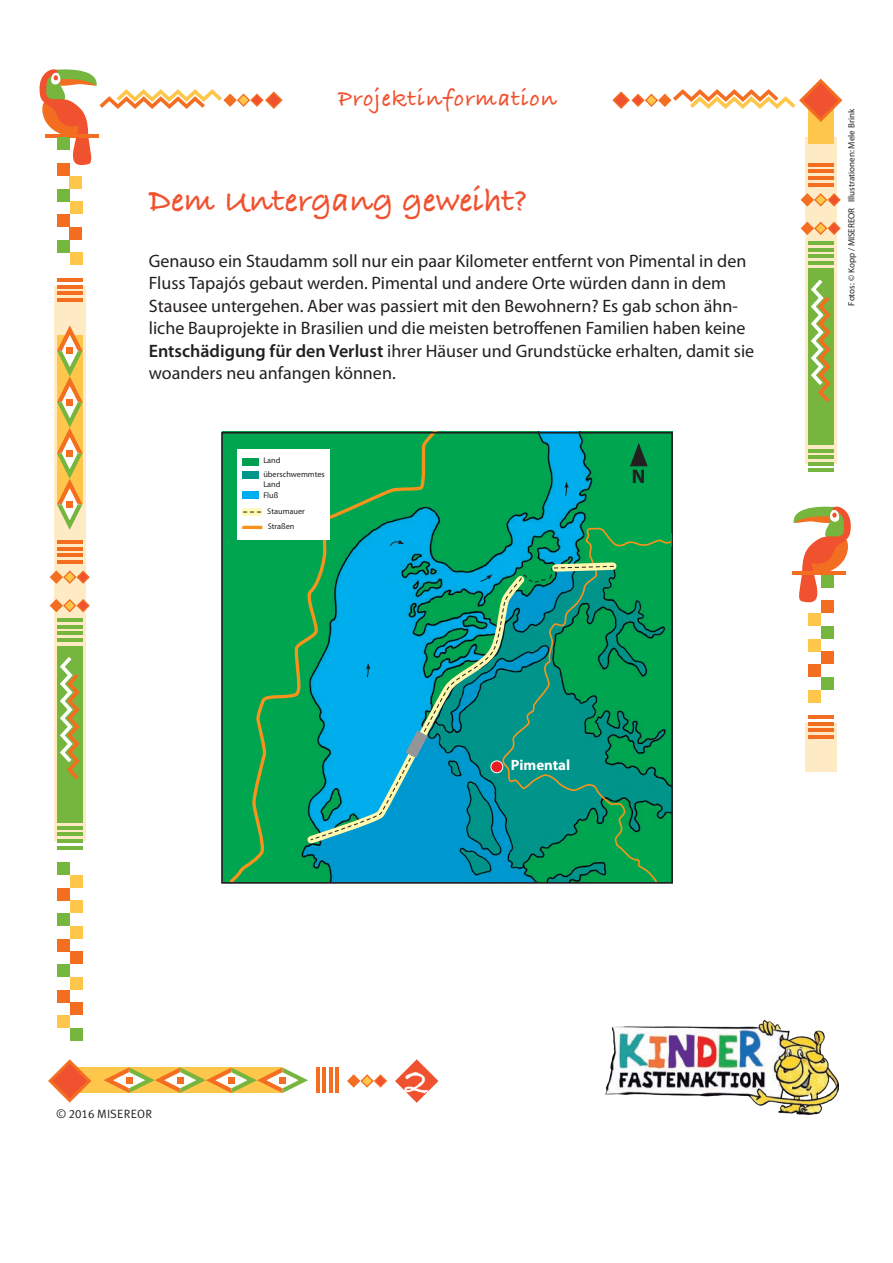
<style>
.page{position:relative;width:893px;height:1263px;background:#fff}
.page>*{position:absolute;margin:0;border:0;box-sizing:border-box;transform-origin:0 0}
.t1{font:38.25px "Bradley Hand ITCTT Bold";color:#fff}
.t2{font:34.5px "Bradley Hand ITCTT Bold";color:#f0512f}
.t3{font:24px "Bradley Hand ITCTT Bold";letter-spacing:.04em;color:#f0512f}
.t4{font:700 19.8px "Myriad Pro";color:#231f20}
.t5{font:18px/22.5px "Myriad Pro";color:#231f20}
.t6{font:700 14.85px "Myriad Pro";color:#fff}
.t7{font:12px "Meta Plus Normal";letter-spacing:.015em;color:#231f20}
.t8{font:9px "Myriad Pro";color:#231f20}
.t9{font:8.25px/14.2px "Myriad Pro";color:#231f20}
.s1{font-weight:600}
.s2{font-family:"Meta Plus Normal Caps"}
</style>
<div class="page">
<div style="left:54px;top:286px;width:31px;height:555px;background:#feebc6"></div>
<div style="left:57px;top:646px;width:25px;height:176px;background:#76b53e"></div>
<svg style="left:60px;top:657px;width:20px;height:123px"></svg>
<hr style="left:57px;top:540px;width:25px;height:4px;background:#f36e21">
<hr style="left:57px;top:547px;width:25px;height:3px;background:#f36e21">
<hr style="left:57px;top:553px;width:25px;height:4px;background:#f36e21">
<hr style="left:57px;top:560px;width:25px;height:4px;background:#f36e21">
<hr style="left:57px;top:618px;width:25px;height:4px;background:#76b53e">
<hr style="left:57px;top:625px;width:25px;height:4px;background:#76b53e">
<hr style="left:57px;top:632px;width:25px;height:3px;background:#76b53e">
<hr style="left:57px;top:638px;width:25px;height:4px;background:#76b53e">
<hr style="left:57px;top:826px;width:25px;height:4px;background:#76b53e">
<hr style="left:57px;top:832px;width:25px;height:4px;background:#76b53e">
<hr style="left:57px;top:839px;width:25px;height:4px;background:#76b53e">
<hr style="left:57px;top:846px;width:25px;height:3px;background:#76b53e">
<svg style="left:49px;top:569px;width:41px;height:16px"></svg>
<svg style="left:49px;top:598px;width:41px;height:15px"></svg>
<svg style="left:347px;top:1074px;width:40px;height:14px"></svg>
<div style="left:57px;top:163px;width:13px;height:13px;background:#f36e21"></div>
<div style="left:57px;top:189px;width:13px;height:12px;background:#76b53e"></div>
<div style="left:57px;top:214px;width:13px;height:13px;background:#f36e21"></div>
<div style="left:57px;top:240px;width:13px;height:12px;background:#76b53e"></div>
<div style="left:70px;top:176px;width:12px;height:13px;background:#fec64a"></div>
<div style="left:70px;top:201px;width:12px;height:13px;background:#fec64a"></div>
<div style="left:70px;top:227px;width:12px;height:13px;background:#f36e21"></div>
<div style="left:70px;top:252px;width:12px;height:13px;background:#fec64a"></div>
<hr style="left:57px;top:278px;width:25px;height:4px;background:#f36e21">
<hr style="left:57px;top:285px;width:25px;height:3px;background:#f36e21">
<hr style="left:57px;top:291px;width:25px;height:4px;background:#f36e21">
<hr style="left:57px;top:298px;width:25px;height:3px;background:#f36e21">
<div style="left:805px;top:138px;width:31px;height:326px;background:#feebc6"></div>
<div style="left:808px;top:91px;width:25px;height:53px;background:#fec64a"></div>
<div style="left:808px;top:269px;width:25px;height:176px;background:#76b53e"></div>
<svg style="left:811px;top:279px;width:20px;height:123px"></svg>
<hr style="left:808px;top:163px;width:25px;height:4px;background:#f36e21">
<hr style="left:808px;top:170px;width:25px;height:3px;background:#f36e21">
<hr style="left:808px;top:176px;width:25px;height:4px;background:#f36e21">
<hr style="left:808px;top:183px;width:25px;height:3px;background:#f36e21">
<hr style="left:808px;top:241px;width:25px;height:4px;background:#76b53e">
<hr style="left:808px;top:248px;width:25px;height:3px;background:#76b53e">
<hr style="left:808px;top:254px;width:25px;height:4px;background:#76b53e">
<hr style="left:808px;top:261px;width:25px;height:3px;background:#76b53e">
<hr style="left:808px;top:449px;width:25px;height:3px;background:#76b53e">
<hr style="left:808px;top:455px;width:25px;height:4px;background:#76b53e">
<hr style="left:808px;top:462px;width:25px;height:3px;background:#76b53e">
<hr style="left:808px;top:468px;width:25px;height:4px;background:#76b53e">
<svg style="left:800px;top:192px;width:41px;height:15px"></svg>
<svg style="left:800px;top:221px;width:41px;height:15px"></svg>
<svg style="left:39px;top:69px;width:244px;height:96px"></svg>
<div style="left:69px;top:1067px;width:213px;height:26px;background:#fec64a"></div>
<svg style="left:793px;top:506px;width:58px;height:97px"></svg>
<hr style="left:792px;top:571px;width:53px;height:4px;background:#f36e21">
<div style="left:821px;top:575px;width:12px;height:13px;background:#76b53e"></div>
<div style="left:821px;top:600px;width:12px;height:13px;background:#f36e21"></div>
<div style="left:821px;top:626px;width:12px;height:13px;background:#76b53e"></div>
<div style="left:821px;top:651px;width:12px;height:13px;background:#f36e21"></div>
<div style="left:821px;top:677px;width:12px;height:13px;background:#76b53e"></div>
<div style="left:808px;top:613px;width:13px;height:13px;background:#fec64a"></div>
<div style="left:808px;top:639px;width:13px;height:12px;background:#fec64a"></div>
<div style="left:808px;top:664px;width:13px;height:13px;background:#f36e21"></div>
<div style="left:808px;top:690px;width:13px;height:12px;background:#fec64a"></div>
<div style="left:805px;top:724px;width:31px;height:48px;background:#feebc6"></div>
<hr style="left:808px;top:715px;width:25px;height:4px;background:#f36e21">
<hr style="left:808px;top:722px;width:25px;height:4px;background:#f36e21">
<hr style="left:808px;top:728px;width:25px;height:4px;background:#f36e21">
<hr style="left:808px;top:735px;width:25px;height:4px;background:#f36e21">
<hr style="left:316px;top:1067px;width:3px;height:26px;background:#f36e21">
<hr style="left:322px;top:1067px;width:4px;height:26px;background:#f36e21">
<hr style="left:329px;top:1067px;width:4px;height:26px;background:#f36e21">
<hr style="left:336px;top:1067px;width:3px;height:26px;background:#f36e21">
<div style="left:57px;top:862px;width:13px;height:13px;background:#76b53e"></div>
<div style="left:57px;top:888px;width:13px;height:12px;background:#f36e21"></div>
<div style="left:57px;top:913px;width:13px;height:13px;background:#76b53e"></div>
<div style="left:57px;top:939px;width:13px;height:12px;background:#f36e21"></div>
<div style="left:57px;top:964px;width:13px;height:13px;background:#76b53e"></div>
<div style="left:70px;top:875px;width:12px;height:13px;background:#fec64a"></div>
<div style="left:70px;top:900px;width:12px;height:13px;background:#fec64a"></div>
<div style="left:70px;top:926px;width:12px;height:13px;background:#fec64a"></div>
<div style="left:70px;top:951px;width:12px;height:13px;background:#f36e21"></div>
<div style="left:70px;top:977px;width:12px;height:13px;background:#fec64a"></div>
<div style="left:70px;top:1002px;width:12px;height:13px;background:#f36e21"></div>
<div style="left:70px;top:1028px;width:12px;height:13px;background:#76b53e"></div>
<div style="left:57px;top:990px;width:13px;height:12px;background:#f36e21"></div>
<div style="left:57px;top:1015px;width:13px;height:13px;background:#fec64a"></div>
<svg style="left:57px;top:325px;width:26px;height:205px;background:#e8c06a"></svg>
<svg style="left:104px;top:1067px;width:204px;height:26px"></svg>
<svg style="left:395px;top:1059px;width:43px;height:44px"></svg>
<svg style="left:612px;top:78px;width:231px;height:46px"></svg>
<svg style="left:48px;top:1059px;width:43px;height:44px"></svg>
<img style="left:605px;top:1021px;width:234px;height:94px">
<img style="left:224px;top:435px;width:446px;height:446px">
<svg style="left:442px;top:568px;width:60px;height:272px;background:#0199a9"></svg>
<svg style="left:228px;top:435px;width:214px;height:446px;background:#09a16a"></svg>
<svg style="left:502px;top:526px;width:168px;height:355px;background:#05956d"></svg>
<svg style="left:548px;top:558px;width:72px;height:18px"></svg>
<div style="left:221px;top:432px;width:452px;height:452px;border:2px solid #231f20"></div>
<div style="left:238px;top:449px;width:92px;height:90px;background:#fff"></div>
<hr style="left:242px;top:526px;width:20px;height:3px;background:#f7931d">
<div style="left:243px;top:458px;width:16px;height:7px;background:#009f4f"></div>
<div style="left:243px;top:471px;width:16px;height:7px;background:#00958a"></div>
<div style="left:243px;top:491px;width:16px;height:7px;background:#00aeef"></div>
<div style="left:245px;top:508px;width:14px;height:8px;background:#fff8ae"></div>
<svg style="left:243px;top:512px;width:18px;height:1px"></svg>
<svg style="left:630px;top:444px;width:18px;height:22px"></svg>
<svg style="left:564px;top:482px;width:5px;height:15px"></svg>
<svg style="left:479px;top:574px;width:13px;height:8px"></svg>
<svg style="left:389px;top:540px;width:15px;height:7px"></svg>
<svg style="left:315px;top:600px;width:191px;height:239px;background:#0d9eb8"></svg>
<h3 class="t3" style="left:338px;top:80px;width:220px">Projektinformation</h3>
<h2 class="t2" style="left:149px;top:174px;width:380px">Dem Untergang geweiht?</h2>
<p class="t5" style="left:149px;top:250px;width:607px">Genauso ein Staudamm soll nur ein paar Kilometer entfernt von Pimental in den Fluss Tapajós gebaut werden. Pimental und andere Orte würden dann in dem Stausee untergehen. Aber was passiert mit den Bewohnern? Es gab schon ähn&shy;liche Bauprojekte in Brasilien und die meisten betroffenen Familien haben keine <span class="s1">Entschädigung für den Verlust</span> ihrer Häuser und Grundstücke erhalten, damit sie woanders neu anfangen können.</p>
<p class="t9" style="left:263px;top:453px;width:63px">Land überschwemmtes</p>
<p class="t9" style="left:263px;top:479px;width:19px;line-height:10.5px">Land<br>Fluß</p>
<p class="t9" style="left:267px;top:504px;width:39px">Staumauer</p>
<p class="t9" style="left:268px;top:520px;width:28px">Straßen</p>
<p class="t4" style="left:632px;top:465px;width:15px">N</p>
<p class="t6" style="left:511px;top:757px;width:61px">Pimental</p>
<p class="t8" style="left:846px;top:306px;width:198px;rotate:-90deg">Fotos: © Kopp / MISEREOR Illustrationen: Mele Brink</p>
<p class="t7" style="left:56px;top:1107px;width:97px">© <span class="s2">2016</span> MISEREOR</p>
<h1 class="t1" style="left:405px;top:1052px;width:25px">2</h1>
</div>
